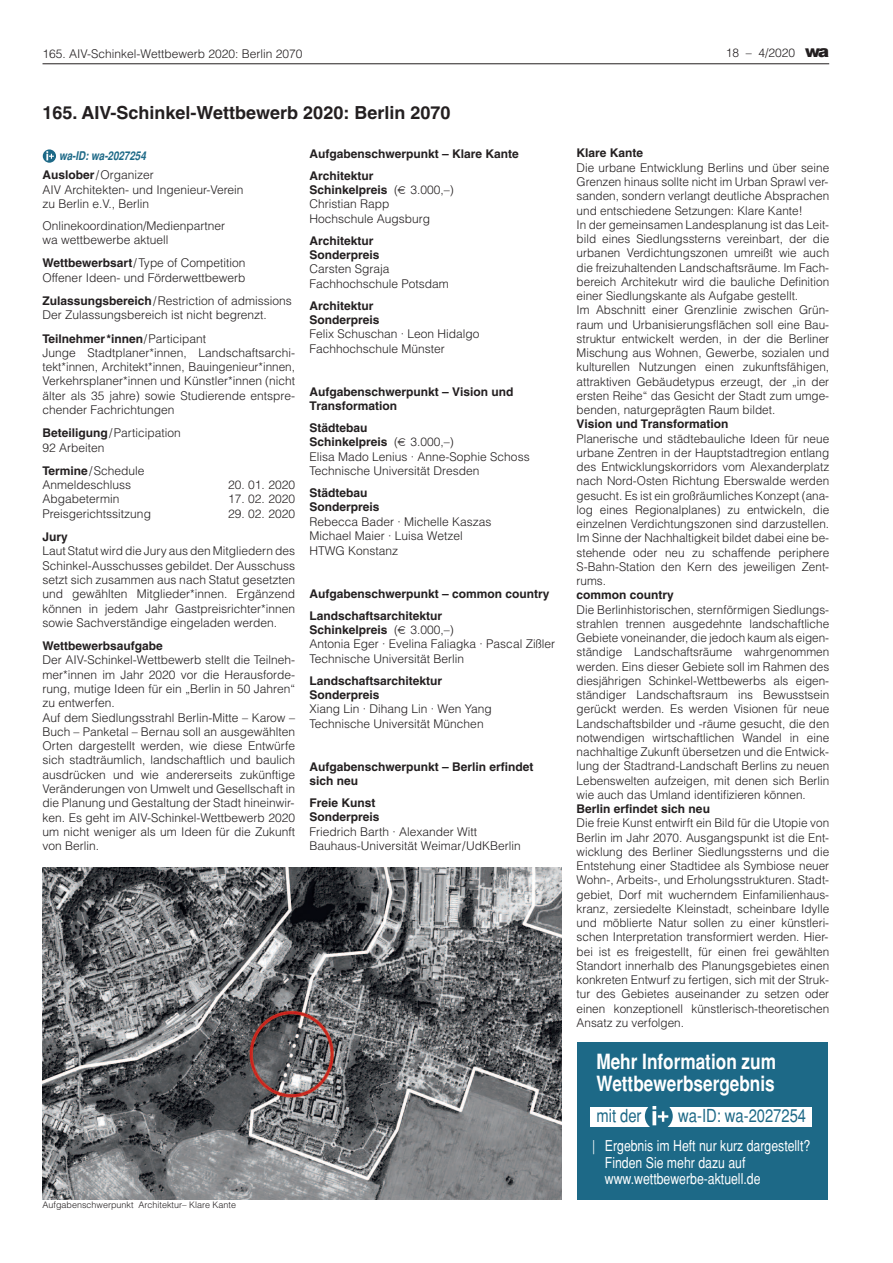
<style>
.page{position:relative;width:893px;height:1263px;background:#fff}
.page>*{position:absolute;margin:0;border:0;box-sizing:border-box;transform-origin:0 0}
.t1{font:700 condensed 21px/21.8px "Helvetica";color:#fff}
.t2{font:700 18px "Helvetica";color:#231f20}
.t3{font:condensed 18px "Helvetica";color:#1d6987}
.t4{font:condensed 15px/16.5px "Helvetica";color:#fff}
.t5{font:300 12px/14.2px "Helvetica";color:#231f20}
.t6{font:700 12px/14.4px "Helvetica";color:#231f20}
.t7{font:italic 700 condensed 12px "Helvetica";color:#1d6987}
.t8{font:300 9px "Helvetica";color:#231f20}
.s1{font-weight:900;font-size:16.5px}
.s2{font-weight:700}
</style>
<div class="page">
<svg style="left:43px;top:149px;width:13px;height:14px"></svg>
<svg style="left:46px;top:151px;width:8px;height:9px"></svg>
<hr style="left:43px;top:64px;width:786px;height:1px;background:#231f20">
<img style="left:43px;top:867px;width:518px;height:332px">
<div style="left:577px;top:1042px;width:250px;height:157px;background:#1d6987"></div>
<div style="left:590px;top:1107px;width:221px;height:20px;background:#fff"></div>
<div style="left:645px;top:1102px;width:28px;height:28px;background:#1d6987;border-radius:50%"></div>
<svg style="left:652px;top:1106px;width:16px;height:19px"></svg>
<p class="t5" style="left:43px;top:46px;width:261px">165. AIV-Schinkel-Wettbewerb 2020: Berlin 2070</p>
<p class="t5" style="left:726px;top:46px;width:105px">18 – 4/2020 <span class="s1">wa</span></p>
<h2 class="t2" style="left:43px;top:106px;width:409px">165. AIV-Schinkel-Wettbewerb 2020: Berlin 2070</h2>
<p class="t7" style="left:59px;top:148px;width:88px">wa-ID: wa-2027254</p>
<p class="t6" style="left:577px;top:147px;width:68px">Klare Kante</p>
<p class="t5" style="left:577px;top:160px;width:254px">Die urbane Entwicklung Berlins und über seine Grenzen hinaus sollte nicht im Urban Sprawl ver&shy;sanden, sondern verlangt deutliche Absprachen und entschiedene Setzungen: Klare Kante!<br>In der gemeinsamen Landesplanung ist das Leit&shy;bild eines Siedlungssterns vereinbart, der die urbanen Verdichtungszonen umreißt wie auch die freizuhaltenden Landschaftsräume. Im Fach&shy;bereich Architekutr wird die bauliche Definition einer Siedlungskante als Aufgabe gestellt.<br>Im Abschnitt einer Grenzlinie zwischen Grün&shy;raum und Urbanisierungsflächen soll eine Bau&shy;struktur entwickelt werden, in der die Berliner Mischung aus Wohnen, Gewerbe, sozialen und kulturellen Nutzungen einen zukunftsfähigen, attraktiven Gebäudetypus erzeugt, der „in der ersten Reihe“ das Gesicht der Stadt zum umge&shy;benden, naturgeprägten Raum bildet.</p>
<p class="t6" style="left:577px;top:418px;width:153px">Vision und Transformation</p>
<p class="t5" style="left:577px;top:431px;width:254px;text-align:justify">Planerische und städtebauliche Ideen für neue urbane Zentren in der Hauptstadtregion entlang des Entwicklungskorridors vom Alexanderplatz nach Nord-Osten Richtung Eberswalde werden gesucht. Es ist ein großräumliches Konzept (ana&shy;log eines Regionalplanes) zu entwickeln, die einzelnen Verdichtungszonen sind darzustellen.<br>Im Sinne der Nachhaltigkeit bildet dabei eine be&shy;stehende oder neu zu schaffende periphere S-Bahn-Station den Kern des jeweiligen Zent&shy;rums.</p>
<p class="t6" style="left:577px;top:589px;width:99px">common country</p>
<p class="t5" style="left:577px;top:602px;width:254px;text-align:justify">Die Berlinhistorischen, sternförmigen Siedlungs&shy;strahlen trennen ausgedehnte landschaftliche Gebiete voneinander, die jedoch kaum als eigen&shy;ständige Landschaftsräume wahrgenommen werden. Eins dieser Gebiete soll im Rahmen des diesjährigen Schinkel-Wettbewerbs als eigen&shy;ständiger Landschaftsraum ins Bewusstsein gerückt werden. Es werden Visionen für neue Landschaftsbilder und -räume gesucht, die den notwendigen wirtschaftlichen Wandel in eine nachhaltige Zukunft übersetzen und die Entwick&shy;lung der Stadtrand-Landschaft Berlins zu neuen Lebenswelten aufzeigen, mit denen sich Berlin wie auch das Umland identifizieren können.</p>
<p class="t6" style="left:577px;top:803px;width:135px">Berlin erfindet sich neu</p>
<p class="t5" style="left:577px;top:816px;width:254px;text-align:justify">Die freie Kunst entwirft ein Bild für die Utopie von Berlin im Jahr 2070. Ausgangspunkt ist die Ent&shy;wicklung des Berliner Siedlungssterns und die Entstehung einer Stadtidee als Symbiose neuer Wohn-, Arbeits-, und Erholungsstrukturen. Stadt&shy;gebiet, Dorf mit wucherndem Einfamilienhaus&shy;kranz, zersiedelte Kleinstadt, scheinbare Idylle und möblierte Natur sollen zu einer künstleri&shy;schen Interpretation transformiert werden. Hier&shy;bei ist es freigestellt, für einen frei gewählten Standort innerhalb des Planungsgebietes einen konkreten Entwurf zu fertigen, sich mit der Struk&shy;tur des Gebietes auseinander zu setzen oder einen konzeptionell künstlerisch-theoretischen Ansatz zu verfolgen.</p>
<p class="t6" style="left:310px;top:144px;width:211px;line-height:21.9px">Aufgabenschwerpunkt – Klare Kante<br>Architektur</p>
<p class="t5" style="left:310px;top:183px;width:146px"><span class="s2">Schinkelpreis</span> ( 3.000,–)<br>Christian Rapp<br>Hochschule Augsburg</p>
<p class="t6" style="left:310px;top:234px;width:72px">Architektur<br>Sonderpreis</p>
<p class="t5" style="left:310px;top:262px;width:141px">Carsten Sgraja<br>Fachhochschule Potsdam</p>
<p class="t6" style="left:310px;top:299px;width:72px">Architektur<br>Sonderpreis</p>
<p class="t5" style="left:310px;top:327px;width:172px">Felix Schuschan · Leon Hidalgo<br>Fachhochschule Münster</p>
<p class="t6" style="left:310px;top:385px;width:205px">Aufgabenschwerpunkt – Vision und<br>Transformation</p>
<p class="t5" style="left:310px;top:421px;width:222px"><span class="s2">Städtebau<br>Schinkelpreis</span> ( 3.000,–)<br>Elisa Mado Lenius · Anne-Sophie Schoss<br>Technische Universität Dresden</p>
<p class="t6" style="left:310px;top:487px;width:72px">Städtebau<br>Sonderpreis</p>
<p class="t5" style="left:310px;top:514px;width:184px">Rebecca Bader · Michelle Kaszas<br>Michael Maier · Luisa Wetzel<br>HTWG Konstanz</p>
<p class="t6" style="left:310px;top:584px;width:242px;line-height:21.9px">Aufgabenschwerpunkt – common country<br>Landschaftsarchitektur</p>
<p class="t5" style="left:310px;top:623px;width:247px"><span class="s2">Schinkelpreis</span> ( 3.000,–)<br>Antonia Eger · Evelina Faliagka · Pascal Zißler<br>Technische Universität Berlin</p>
<p class="t6" style="left:310px;top:674px;width:134px">Landschaftsarchitektur<br>Sonderpreis</p>
<p class="t5" style="left:310px;top:702px;width:184px">Xiang Lin · Dihang Lin · Wen Yang<br>Technische Universität München</p>
<p class="t6" style="left:310px;top:760px;width:226px">Aufgabenschwerpunkt – Berlin erfindet sich neu</p>
<p class="t6" style="left:310px;top:797px;width:72px">Freie Kunst<br>Sonderpreis</p>
<p class="t5" style="left:310px;top:824px;width:213px">Friedrich Barth · Alexander Witt<br>Bauhaus-Universität Weimar/UdKBerlin</p>
<p class="t5" style="left:43px;top:168px;width:202px"><span class="s2">Auslober</span>/Organizer<br>AIV Architekten- und Ingenieur-Verein zu Berlin e.V., Berlin</p>
<p class="t5" style="left:43px;top:218px;width:184px">Onlinekoordination/Medienpartner wa wettbewerbe aktuell</p>
<p class="t5" style="left:43px;top:256px;width:204px"><span class="s2">Wettbewerbsart</span>/Type of Competition<br>Offener Ideen- und Förderwettbewerb</p>
<p class="t5" style="left:43px;top:294px;width:251px"><span class="s2">Zulassungsbereich</span>/Restriction of admissions<br>Der Zulassungsbereich ist nicht begrenzt.</p>
<p class="t5" style="left:43px;top:331px;width:254px"><span class="s2">Teilnehmer*innen</span>/Participant<br>Junge Stadtplaner*innen, Landschaftsarchi&shy;tekt*innen, Architekt*innen, Bauingenieur*innen, Verkehrsplaner*innen und Künstler*innen (nicht älter als 35 jahre) sowie Studierende entspre&shy;chender Fachrichtungen</p>
<p class="t5" style="left:43px;top:426px;width:140px"><span class="s2">Beteiligung</span>/Participation<br>92 Arbeiten</p>
<p class="t5" style="left:43px;top:464px;width:104px"><span class="s2">Termine</span>/Schedule<br>Anmeldeschluss</p>
<p class="t5" style="left:228px;top:478px;width:68px">20. 01. 2020</p>
<p class="t5" style="left:43px;top:492px;width:78px">Abgabetermin</p>
<p class="t5" style="left:228px;top:492px;width:68px">17. 02. 2020</p>
<p class="t5" style="left:43px;top:506px;width:110px">Preisgerichtssitzung</p>
<p class="t5" style="left:228px;top:506px;width:68px">29. 02. 2020</p>
<p class="t6" style="left:43px;top:531px;width:27px">Jury</p>
<p class="t5" style="left:43px;top:544px;width:254px;text-align:justify">Laut Statut wird die Jury aus den Mitgliedern des Schinkel-Ausschusses gebildet. Der Ausschuss setzt sich zusammen aus nach Statut gesetzten und gewählten Mitglieder*innen. Ergänzend können in jedem Jahr Gastpreisrichter*innen sowie Sachverständige eingeladen werden.</p>
<p class="t6" style="left:43px;top:640px;width:122px">Wettbewerbsaufgabe</p>
<p class="t5" style="left:43px;top:653px;width:254px">Der AIV-Schinkel-Wettbewerb stellt die Teilneh&shy;mer*innen im Jahr 2020 vor die Herausforde&shy;rung, mutige Ideen für ein „Berlin in 50 Jahren“ zu entwerfen.<br>Auf dem Siedlungsstrahl Berlin-Mitte – Karow – Buch – Panketal – Bernau soll an ausgewählten Orten dargestellt werden, wie diese Entwürfe sich stadträumlich, landschaftlich und baulich ausdrücken und wie andererseits zukünftige Veränderungen von Umwelt und Gesellschaft in die Planung und Gestaltung der Stadt hineinwir&shy;ken. Es geht im AIV-Schinkel-Wettbewerb 2020 um nicht weniger als um Ideen für die Zukunft von Berlin.</p>
<h1 class="t1" style="left:596px;top:1051px;width:181px">Mehr Information zum<br>Wettbewerbsergebnis</h1>
<h2 class="t3" style="left:596px;top:1105px;width:47px">mit der</h2>
<h2 class="t3" style="left:678px;top:1105px;width:129px">wa-ID: wa-2027254</h2>
<p class="t8" style="left:43px;top:1199px;width:195px">Aufgabenschwerpunkt Architektur– Klare Kante</p>
<p class="t4" style="left:605px;top:1138px;width:207px;text-indent:-13px">| Ergebnis im Heft nur kurz dargestellt?<br>Finden Sie mehr dazu auf www.wettbewerbe-aktuell.de</p>
</div>
